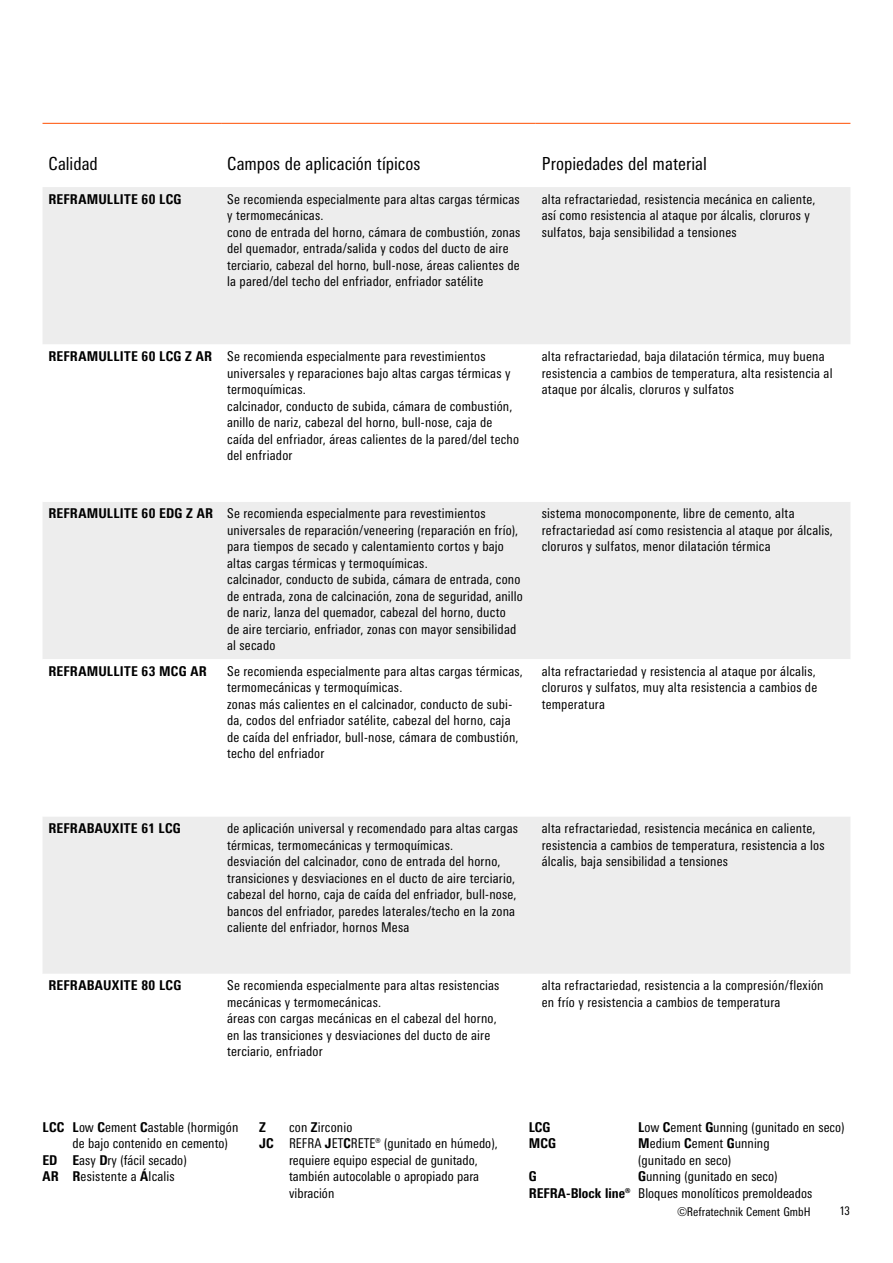
<style>
.page{position:relative;width:893px;height:1263px;background:#fff}
.page>*{position:absolute;margin:0;border:0;box-sizing:border-box;transform-origin:0 0}
.subline_12_420{font:condensed 18px "Linotype Univers";color:#000}
.subline_12_420-2{font:condensed 13.5px/16.5px "Linotype Univers";letter-spacing:.01em;color:#000}
.subline_12_420-3{font:800 condensed 13.5px "Linotype Univers";letter-spacing:.02em;color:#000}
.t1{font:condensed 12px "Linotype Univers";letter-spacing:.005em;color:#000}
.s1{font-weight:800}
</style>
<div class="page">
<div style="left:43px;top:187px;width:807px;height:157px;background:#ededed"></div>
<svg style="left:43px;top:502px;width:807px;height:472px;fill:#ededed"></svg>
<hr style="left:43px;top:123px;width:178px;height:1px;background:#ff4e00">
<hr style="left:221px;top:123px;width:315px;height:1px;background:#ff4e00">
<hr style="left:536px;top:123px;width:314px;height:1px;background:#ff4e00">
<p class="subline_12_420" style="left:49px;top:153px;width:51px">Calidad</p>
<p class="subline_12_420" style="left:227px;top:153px;width:195px">Campos de aplicación típicos</p>
<p class="subline_12_420" style="left:542px;top:153px;width:167px">Propiedades del material</p>
<p class="subline_12_420-3" style="left:49px;top:191px;width:134px">REFRAMULLITE 60 LCG</p>
<p class="subline_12_420-2" style="left:227px;top:191px;width:294px">Se recomienda especialmente para altas cargas térmicas y termomecánicas.</p>
<p class="subline_12_420-2" style="left:227px;top:224px;width:295px">cono de entrada del horno, cámara de combustión, zonas del quemador, entrada/salida y codos del ducto de aire terciario, cabezal del horno, bull-nose, áreas calientes de la pared/del techo del enfriador, enfriador satélite</p>
<p class="subline_12_420-2" style="left:542px;top:191px;width:275px">alta refractariedad, resistencia mecánica en caliente, así como resistencia al ataque por álcalis, cloruros y sulfatos, baja sensibilidad a tensiones</p>
<p class="subline_12_420-3" style="left:49px;top:348px;width:165px">REFRAMULLITE 60 LCG Z AR</p>
<p class="subline_12_420-2" style="left:227px;top:348px;width:285px">Se recomienda especialmente para revestimientos universales y reparaciones bajo altas cargas térmicas y termoquímicas.</p>
<p class="subline_12_420-2" style="left:227px;top:397px;width:293px">calcinador, conducto de subida, cámara de combustión, anillo de nariz, cabezal del horno, bull-nose, caja de caída del enfriador, áreas calientes de la pared/del techo del enfriador</p>
<p class="subline_12_420-3" style="left:49px;top:505px;width:166px">REFRAMULLITE 60 EDG Z AR</p>
<p class="subline_12_420-2" style="left:227px;top:505px;width:293px">Se recomienda especialmente para revestimientos universales de reparación/veneering (reparación en frío), para tiempos de secado y calentamiento cortos y bajo altas cargas térmicas y termoquímicas.</p>
<p class="subline_12_420-2" style="left:227px;top:571px;width:297px">calcinador, conducto de subida, cámara de entrada, cono de entrada, zona de calcinación, zona de seguridad, anillo de nariz, lanza del quemador, cabezal del horno, ducto<br>de aire terciario, enfriador, zonas con mayor sensibilidad al secado</p>
<p class="subline_12_420-3" style="left:49px;top:663px;width:160px">REFRAMULLITE 63 MCG AR</p>
<p class="subline_12_420-2" style="left:227px;top:663px;width:297px">Se recomienda especialmente para altas cargas térmicas, termomecánicas y termoquímicas.</p>
<p class="subline_12_420-2" style="left:227px;top:696px;width:293px">zonas más calientes en el calcinador, conducto de subi&shy;da, codos del enfriador satélite, cabezal del horno, caja de caída del enfriador, bull-nose, cámara de combustión, techo del enfriador</p>
<p class="subline_12_420-2" style="left:542px;top:348px;width:292px">alta refractariedad, baja dilatación térmica, muy buena resistencia a cambios de temperatura, alta resistencia al ataque por álcalis, cloruros y sulfatos</p>
<p class="subline_12_420-2" style="left:542px;top:505px;width:293px">sistema monocomponente, libre de cemento, alta refractariedad así como resistencia al ataque por álcalis, cloruros y sulfatos, menor dilatación térmica</p>
<p class="subline_12_420-2" style="left:542px;top:663px;width:277px;text-align:justify">alta refractariedad y resistencia al ataque por álcalis, cloruros y sulfatos, muy alta resistencia a cambios de temperatura</p>
<p class="subline_12_420-3" style="left:49px;top:820px;width:134px">REFRABAUXITE 61 LCG</p>
<p class="subline_12_420-2" style="left:227px;top:820px;width:292px">de aplicación universal y recomendado para altas cargas térmicas, termomecánicas y termoquímicas.</p>
<p class="subline_12_420-2" style="left:227px;top:853px;width:291px">desviación del calcinador, cono de entrada del horno, transiciones y desviaciones en el ducto de aire terciario, cabezal del horno, caja de caída del enfriador, bull-nose, bancos del enfriador, paredes laterales/techo en la zona caliente del enfriador, hornos Mesa</p>
<p class="subline_12_420-3" style="left:49px;top:977px;width:134px">REFRABAUXITE 80 LCG</p>
<p class="subline_12_420-2" style="left:227px;top:977px;width:274px">Se recomienda especialmente para altas resistencias mecánicas y termomecánicas.</p>
<p class="subline_12_420-2" style="left:227px;top:1010px;width:271px">áreas con cargas mecánicas en el cabezal del horno, en las transiciones y desviaciones del ducto de aire terciario, enfriador</p>
<p class="subline_12_420-2" style="left:542px;top:820px;width:284px">alta refractariedad, resistencia mecánica en caliente, resistencia a cambios de temperatura, resistencia a los álcalis, baja sensibilidad a tensiones</p>
<p class="subline_12_420-2" style="left:542px;top:977px;width:283px">alta refractariedad, resistencia a la compresión/flexión en frío y resistencia a cambios de temperatura</p>
<p class="subline_12_420-2" style="left:73px;top:1118px;width:167px;text-indent:-30px"><span class="s1">LCC L</span>ow <span class="s1">C</span>ement <span class="s1">C</span>astable (hormigón de bajo contenido en cemento)</p>
<p class="subline_12_420-2" style="left:43px;top:1151px;width:146px"><span class="s1">ED E</span>asy <span class="s1">D</span>ry (fácil secado)</p>
<p class="subline_12_420-2" style="left:43px;top:1168px;width:134px"><span class="s1">AR R</span>esistente a <span class="s1">Á</span>lcalis</p>
<p class="subline_12_420-3" style="left:259px;top:1119px;width:8px">Z</p>
<p class="subline_12_420-2" style="left:289px;top:1118px;width:65px">con <span class="s1">Z</span>irconio</p>
<p class="subline_12_420-2" style="left:289px;top:1135px;width:210px;text-indent:-30px"><span class="s1">JC</span> REFRA <span class="s1">J</span>ET<span class="s1">C</span>RETE® (gunitado en húmedo), requiere equipo especial de gunitado, también autocolable o apropiado para vibración</p>
<p class="subline_12_420-3" style="left:529px;top:1119px;width:23px">LCG</p>
<p class="subline_12_420-2" style="left:638px;top:1118px;width:208px"><span class="s1">L</span>ow <span class="s1">C</span>ement <span class="s1">G</span>unning (gunitado en seco)</p>
<p class="subline_12_420-3" style="left:529px;top:1135px;width:29px">MCG</p>
<p class="subline_12_420-2" style="left:638px;top:1135px;width:133px"><span class="s1">M</span>edium <span class="s1">C</span>ement <span class="s1">G</span>unning (gunitado en seco)</p>
<p class="subline_12_420-3" style="left:529px;top:1168px;width:9px">G</p>
<p class="subline_12_420-2" style="left:638px;top:1168px;width:141px"><span class="s1">G</span>unning (gunitado en seco)</p>
<p class="subline_12_420-2" style="left:529px;top:1184px;width:285px"><span class="s1">REFRA-Block line®</span> Bloques monolíticos premoldeados</p>
<p class="t1" style="left:677px;top:1204px;width:135px">©Refratechnik Cement GmbH</p>
<p class="t1" style="left:839px;top:1204px;width:12px">13</p>
</div>
